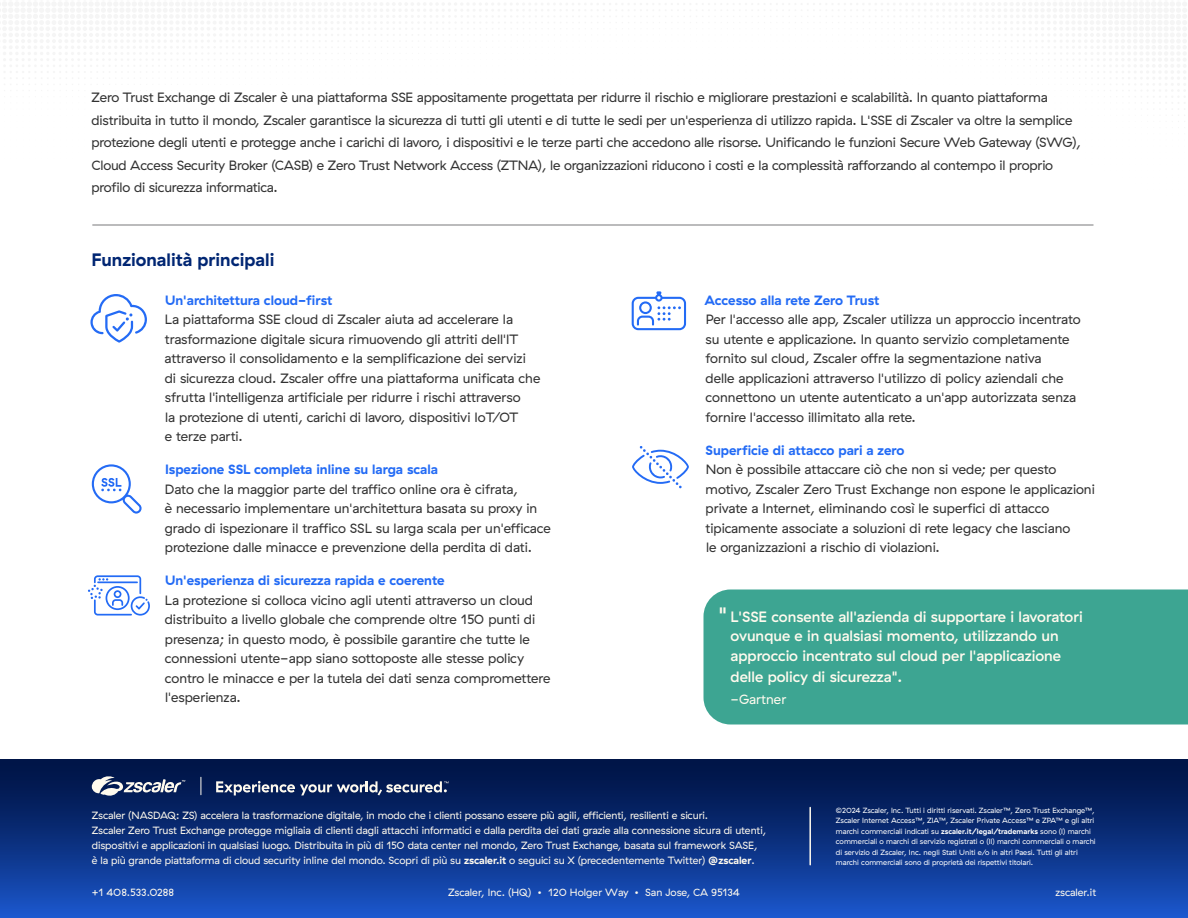
<style>
.page{position:relative;width:1188px;height:918px;background:#fff}
.page>*{position:absolute;margin:0;border:0;box-sizing:border-box;transform-origin:0 0}
.t1{font:500 22.2px "GT Haptik ZS";color:#fffaee}
.t2{font:700 18px "GT Haptik ZS";color:#012673}
.t3{font:500 15px/19.5px "GT Haptik ZS";color:#fffaee}
.t4{font:13.5px/19.5px "GT Haptik ZS";color:#323232}
.t5{font:700 13.5px "GT Haptik ZS";color:#236bf5}
.t6{font:13.5px "GT Haptik ZS";color:#fffaee}
.t7{font:10.5px/15px "GT Haptik ZS";letter-spacing:-.005em;color:#fffaee}
.t8{font:7.5px/10.5px "GT Haptik ZS";color:#fff}
.s1{font-weight:700}
</style>
<div class="page">
<div style="left:0;top:760px;width:1188px;height:158px;background:linear-gradient(to bottom,#000e3a,#1954c6)"></div>
<hr style="left:809px;top:808px;width:2px;height:57px;background:#fffaee">
<svg style="left:92px;top:775px;width:93px;height:22px"></svg>
<svg style="left:201px;top:777px;width:1px;height:18px"></svg>
<svg style="left:216px;top:781px;width:232px;height:14px"></svg>
<div style="left:704px;top:590px;width:484px;height:134px;background:#3da592"></div>
<svg style="left:90px;top:294px;width:57px;height:49px"></svg>
<svg style="left:92px;top:464px;width:50px;height:50px"></svg>
<svg style="left:632px;top:446px;width:57px;height:42px"></svg>
<hr style="left:92px;top:225px;width:1002px;height:1px;background:#78797a">
<svg style="left:632px;top:291px;width:54px;height:39px"></svg>
<svg style="left:88px;top:575px;width:62px;height:41px"></svg>
<p class="t4" style="left:92px;top:86px;width:991px;line-height:22.5px">Zero Trust Exchange di Zscaler è una piattaforma SSE appositamente progettata per ridurre il rischio e migliorare prestazioni e scalabilità. In quanto piattaforma distribuita in tutto il mondo, Zscaler garantisce la sicurezza di tutti gli utenti e di tutte le sedi per un'esperienza di utilizzo rapida. L'SSE di Zscaler va oltre la semplice protezione degli utenti e protegge anche i carichi di lavoro, i dispositivi e le terze parti che accedono alle risorse. Unificando le funzioni Secure Web Gateway (SWG), Cloud Access Security Broker (CASB) e Zero Trust Network Access (ZTNA), le organizzazioni riducono i costi e la complessità rafforzando al contempo il proprio profilo di sicurezza informatica.</p>
<h2 class="t2" style="left:92px;top:248px;width:184px">Funzionalità principali</h2>
<p class="t5" style="left:165px;top:292px;width:169px">Un'architettura cloud-first</p>
<p class="t4" style="left:165px;top:310px;width:377px">La piattaforma SSE cloud di Zscaler aiuta ad accelerare la trasformazione digitale sicura rimuovendo gli attriti dell'IT attraverso il consolidamento e la semplificazione dei servizi di sicurezza cloud. Zscaler offre una piattaforma unificata che sfrutta l'intelligenza artificiale per ridurre i rischi attraverso<br>la protezione di utenti, carichi di lavoro, dispositivi IoT/OT<br>e terze parti.</p>
<p class="t5" style="left:165px;top:461px;width:275px">Ispezione SSL completa inline su larga scala</p>
<p class="t4" style="left:165px;top:479px;width:388px">Dato che la maggior parte del traffico online ora è cifrata,<br>è necessario implementare un'architettura basata su proxy in grado di ispezionare il traffico SSL su larga scala per un'efficace protezione dalle minacce e prevenzione della perdita di dati.</p>
<p class="t5" style="left:165px;top:572px;width:281px">Un'esperienza di sicurezza rapida e coerente</p>
<p class="t4" style="left:165px;top:590px;width:387px">La protezione si colloca vicino agli utenti attraverso un cloud distribuito a livello globale che comprende oltre 150 punti di presenza; in questo modo, è possibile garantire che tutte le connessioni utente-app siano sottoposte alle stesse policy contro le minacce e per la tutela dei dati senza compromettere l'esperienza.</p>
<p class="t5" style="left:705px;top:292px;width:176px">Accesso alla rete Zero Trust</p>
<p class="t4" style="left:706px;top:310px;width:377px">Per l'accesso alle app, Zscaler utilizza un approccio incentrato su utente e applicazione. In quanto servizio completamente fornito sul cloud, Zscaler offre la segmentazione nativa<br>delle applicazioni attraverso l'utilizzo di policy aziendali che connettono un utente autenticato a un'app autorizzata senza fornire l'accesso illimitato alla rete.</p>
<p class="t5" style="left:706px;top:442px;width:200px">Superficie di attacco pari a zero</p>
<p class="t4" style="left:706px;top:460px;width:391px">Non è possibile attaccare ciò che non si vede; per questo motivo, Zscaler Zero Trust Exchange non espone le applicazioni private a Internet, eliminando così le superfici di attacco tipicamente associate a soluzioni di rete legacy che lasciano<br>le organizzazioni a rischio di violazioni.</p>
<h1 class="t1" style="left:718px;top:602px;width:10px">"</h1>
<p class="t3" style="left:731px;top:607px;width:354px">L'SSE consente all'azienda di supportare i lavoratori ovunque e in qualsiasi momento, utilizzando un approccio incentrato sul cloud per l'applicazione</p>
<p class="t3" style="left:731px;top:667px;width:173px">delle policy di sicurezza".</p>
<p class="t6" style="left:731px;top:692px;width:57px">-Gartner</p>
<p class="t7" style="left:92px;top:808px;width:676px">Zscaler (NASDAQ: ZS) accelera la trasformazione digitale, in modo che i clienti possano essere più agili, efficienti, resilienti e sicuri.<br>Zscaler Zero Trust Exchange protegge migliaia di clienti dagli attacchi informatici e dalla perdita dei dati grazie alla connessione sicura di utenti, dispositivi e applicazioni in qualsiasi luogo. Distribuita in più di 150 data center nel mondo, Zero Trust Exchange, basata sul framework SASE,<br>è la più grande piattaforma di cloud security inline del mondo. Scopri di più su <span class="s1">zscaler.it</span> o seguici su X (precedentemente Twitter) <span class="s1">@zscaler</span>.</p>
<p class="t8" style="left:836px;top:805px;width:261px">©2024 Zscaler, Inc. Tutti i diritti riservati. Zscaler™, Zero Trust Exchange™, Zscaler Internet Access™, ZIA™, Zscaler Private Access™ e ZPA™ e gli altri marchi commerciali indicati su <span class="s1">zscaler.it/legal/trademarks</span> sono (I) marchi commerciali o marchi di servizio registrati o (II) marchi commerciali o marchi di servizio di Zscaler, Inc. negli Stati Uniti e/o in altri Paesi. Tutti gli altri marchi commerciali sono di proprietà dei rispettivi titolari.</p>
<p class="t7" style="left:92px;top:885px;width:84px">+1 408.533.0288</p>
<p class="t7" style="left:448px;top:885px;width:293px">Zscaler, Inc. (HQ) • 120 Holger Way • San Jose, CA 95134</p>
<p class="t7" style="left:1055px;top:885px;width:42px">zscaler.it</p>
</div>
